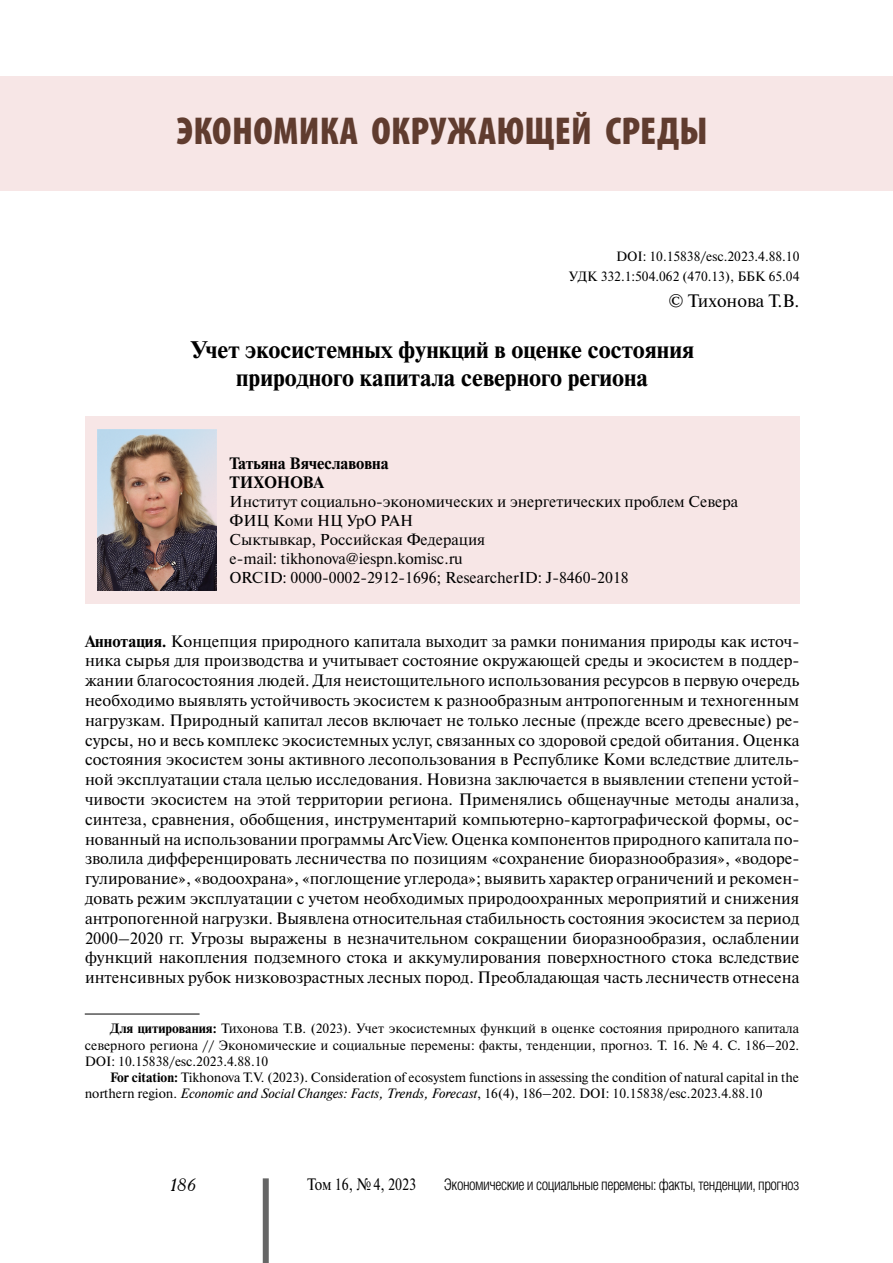
<style>
.page{position:relative;width:893px;height:1263px;background:#fff}
.page>*{position:absolute;margin:0;border:0;box-sizing:border-box;transform-origin:0 0}
.t1{font:900 condensed 39px "Myriad Pro";letter-spacing:.01em;color:#603c2f}
.t2{font:700 24px/28.8px "Newton C";color:#000;text-align:center}
.t3{font:18px "Newton C";color:#000}
.t4{font:italic 18px "Academy";color:#000}
.t5{font:16.5px/19.8px "Newton C";color:#000;text-align:justify}
.t6{font:700 16.5px/19.8px "Newton C";color:#000}
.t7{font:16.5px "Newton C";color:#000;scale:.85 1}
.t8{font:15.75px/18.9px "Newton C";color:#000}
.t9{font:300 15.75px "Helios Cond";letter-spacing:-.03em;color:#000}
.t10{font:13.5px/16.2px "Newton C";color:#000;text-align:right}
.s1{font-weight:700}
.s2{font-style:italic}
</style>
<div class="page">
<div style="left:263px;top:1178px;width:6px;height:85px;background:#666"></div>
<div style="left:0;top:76px;width:893px;height:114px;background:#f7e6e6"></div>
<div style="left:85px;top:416px;width:714px;height:187px;background:#f7e6e6"></div>
<hr style="left:85px;top:1014px;width:115px;height:1px;background:#000">
<img style="left:98px;top:429px;width:119px;height:162px">
<h1 class="t1" style="left:177px;top:106px;width:532px">ЭКОНОМИКА ОКРУЖАЮЩЕЙ СРЕДЫ</h1>
<p class="t10" style="left:569px;top:246px;width:232px;line-height:20.4px">DOI: 10.15838/esc.2023.4.88.10<br>УДК 332.1:504.062 (470.13), ББК 65.04</p>
<p class="t3" style="left:668px;top:291px;width:132px">© Тихонова Т.В.</p>
<h2 class="t2" style="left:190px;top:335px;width:505px">Учет экосистемных функций в оценке состояния природного капитала северного региона</h2>
<p class="t6" style="left:230px;top:453px;width:161px">Татьяна Вячеславовна<br>ТИХОНОВА</p>
<p class="t8" style="left:230px;top:492px;width:510px">Институт социально-экономических и энергетических проблем Севера ФИЦ Коми НЦ УрО РАН<br>Сыктывкар, Российская Федерация<br>е-mail: tikhonova@iespn.komisc.ru<br>ORCID: 0000-0002-2912-1696; ResearcherID: J-8460-2018</p>
<p class="t5" style="left:85px;top:631px;width:716px"><span class="s1">Аннотация.</span> Концепция природного капитала выходит за рамки понимания природы как источ&shy;ника сырья для производства и учитывает состояние окружающей среды и экосистем в поддер&shy;жании благосостояния людей. Для неистощительного использования ресурсов в первую очередь необходимо выявлять устойчивость экосистем к разнообразным антропогенным и техногенным нагрузкам. Природный капитал лесов включает не только лесные (прежде всего древесные) ре&shy;сурсы, но и весь комплекс экосистемных услуг, связанных со здоровой средой обитания. Оценка состояния экосистем зоны активного лесопользования в Республике Коми вследствие длитель&shy;ной эксплуатации стала целью исследования. Новизна заключается в выявлении степени устой&shy;чивости экосистем на этой территории региона. Применялись общенаучные методы анализа, синтеза, сравнения, обобщения, инструментарий компьютерно-картографической формы, ос&shy;нованный на использовании программы ArcView. Оценка компонентов природного капитала по&shy;зволила дифференцировать лесничества по позициям «сохранение биоразнообразия», «водоре&shy;гулирование», «водоохрана», «поглощение углерода»; выявить характер ограничений и рекомен&shy;довать режим эксплуатации с учетом необходимых природоохранных мероприятий и снижения антропогенной нагрузки. Выявлена относительная стабильность состояния экосистем за период 2000–2020 гг. Угрозы выражены в незначительном сокращении биоразнообразия, ослаблении функций накопления подземного стока и аккумулирования поверхностного стока вследствие интенсивных рубок низковозрастных лесных пород. Преобладающая часть лесничеств отнесена</p>
<p class="t10" style="left:85px;top:1021px;width:716px;text-align:justify;text-indent:26px"><span class="s1">Для цитирования:</span> Тихонова Т.В. (2023). Учет экосистемных функций в оценке состояния природного капитала северного региона // Экономические и социальные перемены: факты, тенденции, прогноз. Т. 16. № 4. С. 186–202.<br>DOI: 10.15838/esc.2023.4.88.10</p>
<p class="t10" style="left:85px;top:1069px;width:716px;text-align:left;text-indent:26px"><span class="s1">For citation:</span> Tikhonova T.V. (2023). Consideration of ecosystem functions in assessing the condition of natural capital in the northern region. <span class="s2">Economic and Social Changes: Facts, Trends, Forecast</span>, 16(4), 186–202. DOI: 10.15838/esc.2023.4.88.10</p>
<p class="t4" style="left:170px;top:1174px;width:28px">186</p>
<p class="t7" style="left:307px;top:1175px;width:130px">Том 16, №4, 2023</p>
<p class="t9" style="left:444px;top:1176px;width:357px">Экономические и социальные перемены: факты, тенденции, прогноз</p>
</div>
